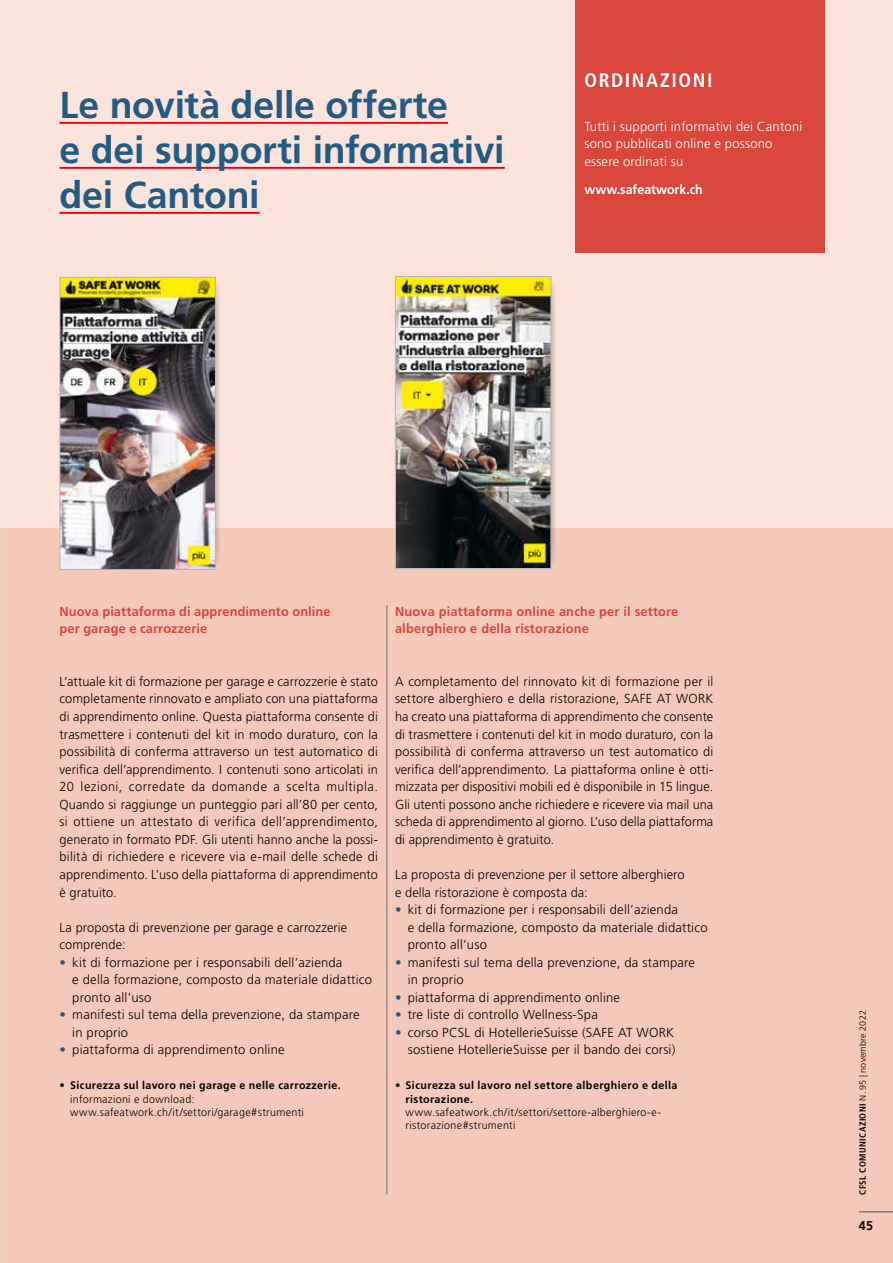
<style>
.page{position:relative;width:893px;height:1263px;background:#fff}
.page>*{position:absolute;margin:0;border:0;box-sizing:border-box;transform-origin:0 0}
.Titel_gross2_blau{font:700 37.5px/45px "Frutiger LT Std";letter-spacing:-.01em;color:#235b83}
.titel_13pt_bold_vers{font:700 condensed 19.5px "Frutiger LT Std";letter-spacing:.08em;color:#fff}
.Grundtext{font:300 13.05px/17.5px "Frutiger LT Std";letter-spacing:.015em;color:#000}
.Infomittel{font:300 13.05px/17.5px "Frutiger LT Std";letter-spacing:.015em;color:#fff}
.Grundtext_links{font:700 13.05px/17.5px "Frutiger LT Std";letter-spacing:.015em;color:#d8463c}
.Grundtext-2{font:700 13.05px/17.5px "Frutiger LT Std";letter-spacing:.01em;color:#d8463c}
.bücherliste{font:700 13.05px "Frutiger LT Std";color:#fff;scale:.95 1}
.t1{font:700 12.6px "Frutiger LT Std";color:#000}
.t2{font:300 10.95px/13.2px "Frutiger LT Std";letter-spacing:.03em;color:#000}
.t3{font:700 condensed 9px "Frutiger LT Std";letter-spacing:.05em;color:#000}
.s1{color:#235b83}
.s2{font-weight:700}
.s3{font-weight:300;font-stretch:normal}
</style>
<div class="page">
<div style="left:0;top:528px;width:893px;height:735px;background:#f5c9b9"></div>
<div style="left:0;top:0;width:893px;height:528px;background:#fae4db"></div>
<svg style="left:216px;top:284px;width:3px;height:280px"></svg>
<svg style="left:551px;top:282px;width:4px;height:283px"></svg>
<img style="left:62px;top:279px;width:152px;height:289px">
<div style="left:60px;top:277px;width:156px;height:293px;border:1px solid #b1b4b4"></div>
<hr style="left:60px;top:122px;width:388px;height:2px;background:#e7000e">
<hr style="left:60px;top:167px;width:445px;height:2px;background:#e7000e">
<hr style="left:60px;top:212px;width:200px;height:2px;background:#e7000e">
<div style="left:576px;top:0;width:249px;height:252px;background:#d8463c"></div>
<img style="left:397px;top:278px;width:152px;height:289px">
<div style="left:395px;top:276px;width:156px;height:293px;border:1px solid #b1b4b4"></div>
<hr style="left:386px;top:605px;width:1px;height:590px;background:#6f7070">
<hr style="left:859px;top:1211px;width:34px;height:1px;background:#235b83">
<p class="Titel_gross2_blau" style="left:60px;top:83px;width:447px">Le novità delle offerte<br>e dei supporti informativi dei Cantoni</p>
<p class="titel_13pt_bold_vers" style="left:584px;top:69px;width:130px">ORDINAZIONI</p>
<p class="Infomittel" style="left:584px;top:117px;width:219px">Tutti i supporti informativi dei Cantoni sono pubblicati online e possono essere ordinati su</p>
<p class="bücherliste" style="left:584px;top:182px;width:126px">www.safeatwork.ch</p>
<p class="Grundtext-2" style="left:60px;top:602px;width:273px">Nuova piattaforma di apprendimento online per garage e carrozzerie</p>
<p class="Grundtext" style="left:60px;top:673px;width:320px;text-align:justify">L’attuale kit di formazione per garage e carrozzerie è stato completamente rinnovato e ampliato con una piattaforma di apprendimento online. Questa piattaforma consente di trasmettere i contenuti del kit in modo duraturo, con la possibilità di conferma attraverso un test automatico di verifica dell’apprendimento. I contenuti sono articolati in 20 lezioni, corredate da domande a scelta multipla.<br>Quando si raggiunge un punteggio pari all’80 per cento, si ottiene un attestato di verifica dell’apprendimento, generato in formato PDF. Gli utenti hanno anche la possi&shy;bilità di richiedere e ricevere via e-mail delle schede di apprendimento. L’uso della piattaforma di apprendimento è gratuito.</p>
<p class="Grundtext" style="left:60px;top:918px;width:289px">La proposta di prevenzione per garage e carrozzerie comprende:</p>
<p class="Grundtext" style="left:72px;top:954px;width:301px;text-indent:-13px"><span class="s1">•</span> kit di formazione per i responsabili dell’azienda<br>e della formazione, composto da materiale didattico pronto all’uso</p>
<p class="Grundtext" style="left:72px;top:1006px;width:289px;text-indent:-13px"><span class="s1">•</span> manifesti sul tema della prevenzione, da stampare in proprio</p>
<p class="Grundtext" style="left:60px;top:1041px;width:227px"><span class="s1">•</span> piattaforma di apprendimento online</p>
<p class="t2" style="left:70px;top:1079px;width:272px;text-indent:-11px">• <span class="s2">Sicurezza sul lavoro nei garage e nelle carrozzerie. </span>informazioni e download: www.safeatwork.ch/it/settori/garage#strumenti</p>
<p class="Grundtext_links" style="left:395px;top:602px;width:285px">Nuova piattaforma online anche per il settore alberghiero e della ristorazione</p>
<p class="Grundtext" style="left:395px;top:673px;width:320px;text-align:justify">A completamento del rinnovato kit di formazione per il settore alberghiero e della ristorazione, SAFE AT WORK ha creato una piattaforma di apprendimento che consente di trasmettere i contenuti del kit in modo duraturo, con la possibilità di conferma attraverso un test automatico di verifica dell’apprendimento. La piattaforma online è otti&shy;mizzata per dispositivi mobili ed è disponibile in 15 lingue.<br>Gli utenti possono anche richiedere e ricevere via mail una scheda di apprendimento al giorno. L’uso della piattaforma di apprendimento è gratuito.</p>
<p class="Grundtext" style="left:395px;top:866px;width:291px">La proposta di prevenzione per il settore alberghiero e della ristorazione è composta da:</p>
<p class="Grundtext" style="left:408px;top:901px;width:301px;text-indent:-13px"><span class="s1">•</span> kit di formazione per i responsabili dell’azienda<br>e della formazione, composto da materiale didattico pronto all’uso</p>
<p class="Grundtext" style="left:408px;top:954px;width:289px;text-indent:-13px"><span class="s1">•</span> manifesti sul tema della prevenzione, da stampare in proprio</p>
<p class="Grundtext" style="left:395px;top:989px;width:227px"><span class="s1">•</span> piattaforma di apprendimento online</p>
<p class="Grundtext" style="left:395px;top:1006px;width:204px"><span class="s1">•</span> tre liste di controllo Wellness-Spa</p>
<p class="Grundtext" style="left:395px;top:1024px;width:282px;text-align:right"><span class="s1">•</span> corso PCSL di HotellerieSuisse (SAFE AT WORK sostiene HotellerieSuisse per il bando dei corsi)</p>
<p class="t2" style="left:406px;top:1079px;width:273px;text-indent:-11px">• <span class="s2">Sicurezza sul lavoro nel settore alberghiero e della ristorazione. </span>www.safeatwork.ch/it/settori/settore-alberghiero-e&shy;ristorazione#strumenti</p>
<p class="t3" style="left:857px;top:1195px;width:186px;rotate:-90deg">CFSL COMUNICAZIONI <span class="s3">N. 95 | novembre 2022</span></p>
<p class="t1" style="left:859px;top:1218px;width:16px">45</p>
</div>
